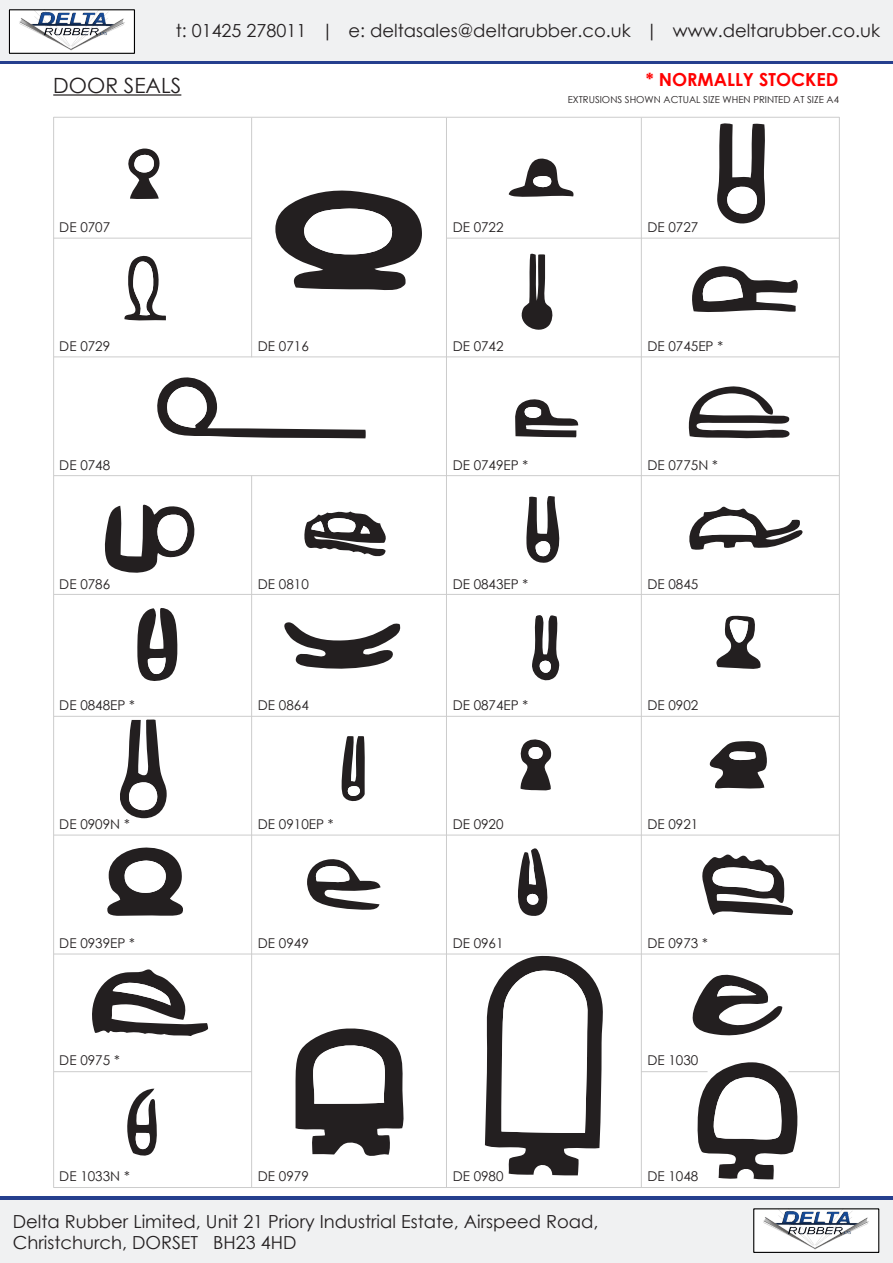
<style>
.page{position:relative;width:893px;height:1263px;background:#fff}
.page>*{position:absolute;margin:0;border:0;box-sizing:border-box;transform-origin:0 0}
.t1{font:21px "Century Gothic";color:#231f20}
.t2{font:18px/21.6px "Century Gothic";color:#231f20}
.t3{font:700 18px "Century Gothic";color:#f00}
.t4{font:13.5px "Century Gothic";color:#231f20}
.t5{font:9.6px "Century Gothic";color:#231f20}
</style>
<div class="page">
<div style="left:0;top:1200px;width:893px;height:63px;background:#f0f1f2"></div>
<div style="left:753px;top:1208px;width:126px;height:45px;background:#fff"></div>
<img style="left:763px;top:1210px;width:106px;height:40px">
<div style="left:753px;top:1208px;width:126px;height:45px;border:1px solid #000"></div>
<hr style="left:0;top:1196px;width:893px;height:4px;background:#253f8e">
<hr style="left:0;top:60px;width:893px;height:4px;background:#253f8e">
<div style="left:0;top:0;width:893px;height:61px;background:#f0f1f2"></div>
<div style="left:9px;top:9px;width:126px;height:45px;background:#fff"></div>
<img style="left:19px;top:11px;width:106px;height:40px">
<div style="left:9px;top:9px;width:126px;height:45px;border:1px solid #000"></div>
<svg style="left:128px;top:148px;width:32px;height:51px"></svg>
<svg style="left:509px;top:158px;width:65px;height:39px"></svg>
<svg style="left:717px;top:123px;width:48px;height:101px"></svg>
<svg style="left:275px;top:190px;width:147px;height:101px"></svg>
<svg style="left:521px;top:253px;width:32px;height:77px"></svg>
<svg style="left:124px;top:255px;width:42px;height:66px"></svg>
<svg style="left:692px;top:266px;width:106px;height:46px"></svg>
<svg style="left:688px;top:386px;width:102px;height:53px"></svg>
<svg style="left:157px;top:377px;width:209px;height:61px"></svg>
<svg style="left:515px;top:399px;width:63px;height:38px"></svg>
<svg style="left:104px;top:504px;width:91px;height:69px"></svg>
<svg style="left:689px;top:506px;width:114px;height:44px"></svg>
<svg style="left:304px;top:511px;width:82px;height:46px"></svg>
<svg style="left:526px;top:496px;width:34px;height:67px"></svg>
<svg style="left:716px;top:616px;width:45px;height:53px"></svg>
<svg style="left:284px;top:622px;width:117px;height:47px"></svg>
<svg style="left:137px;top:608px;width:41px;height:73px"></svg>
<svg style="left:532px;top:615px;width:28px;height:66px"></svg>
<svg style="left:520px;top:739px;width:32px;height:52px"></svg>
<svg style="left:709px;top:741px;width:58px;height:48px"></svg>
<svg style="left:120px;top:719px;width:47px;height:99px"></svg>
<svg style="left:341px;top:736px;width:24px;height:66px"></svg>
<svg style="left:107px;top:847px;width:76px;height:69px"></svg>
<svg style="left:307px;top:859px;width:73px;height:51px"></svg>
<svg style="left:702px;top:854px;width:92px;height:61px"></svg>
<svg style="left:485px;top:955px;width:118px;height:220px"></svg>
<svg style="left:92px;top:969px;width:116px;height:67px"></svg>
<svg style="left:692px;top:974px;width:90px;height:62px"></svg>
<svg style="left:295px;top:1028px;width:109px;height:128px"></svg>
<svg style="left:697px;top:1062px;width:101px;height:117px"></svg>
<svg style="left:127px;top:1088px;width:30px;height:68px"></svg>
<svg style="left:514px;top:834px;width:40px;height:82px"></svg>
<hr style="left:447px;top:238px;width:392px;height:1px;background:#ccc">
<hr style="left:54px;top:238px;width:198px;height:1px;background:#ccc">
<hr style="left:54px;top:117px;width:785px;height:1px;background:#ccc">
<hr style="left:54px;top:475px;width:785px;height:1px;background:#ccc">
<hr style="left:54px;top:716px;width:785px;height:1px;background:#ccc">
<hr style="left:54px;top:356px;width:785px;height:1px;background:#ccc">
<hr style="left:54px;top:594px;width:785px;height:1px;background:#ccc">
<hr style="left:54px;top:835px;width:785px;height:1px;background:#ccc">
<hr style="left:54px;top:954px;width:786px;height:1px;background:#ccc">
<hr style="left:54px;top:1071px;width:198px;height:1px;background:#ccc">
<hr style="left:641px;top:1071px;width:67px;height:1px;background:#ccc">
<hr style="left:788px;top:1071px;width:51px;height:1px;background:#ccc">
<hr style="left:54px;top:1187px;width:785px;height:1px;background:#ccc">
<hr style="left:446px;top:118px;width:1px;height:1069px;background:#ccc">
<hr style="left:641px;top:118px;width:1px;height:1069px;background:#ccc">
<hr style="left:839px;top:117px;width:1px;height:1071px;background:#ccc">
<hr style="left:53px;top:117px;width:1px;height:1071px;background:#ccc">
<hr style="left:251px;top:118px;width:1px;height:239px;background:#ccc">
<hr style="left:251px;top:476px;width:1px;height:712px;background:#ccc">
<hr style="left:53px;top:94px;width:128px;height:2px;background:#231f20">
<h2 class="t2" style="left:176px;top:19px;width:706px">t: 01425 278011 | e: deltasales@deltarubber.co.uk | www.deltarubber.co.uk</h2>
<h2 class="t3" style="left:646px;top:66px;width:194px">* NORMALLY STOCKED</h2>
<p class="t1" style="left:53px;top:71px;width:130px">DOOR SEALS</p>
<p class="t5" style="left:568px;top:93px;width:273px">EXTRUSIONS SHOWN ACTUAL SIZE WHEN PRINTED AT SIZE A4</p>
<p class="t4" style="left:59px;top:217px;width:52px">DE 0707</p>
<p class="t4" style="left:453px;top:217px;width:52px">DE 0722</p>
<p class="t4" style="left:647px;top:217px;width:52px">DE 0727</p>
<p class="t4" style="left:59px;top:337px;width:52px">DE 0729</p>
<p class="t4" style="left:258px;top:337px;width:52px">DE 0716</p>
<p class="t4" style="left:453px;top:337px;width:52px">DE 0742</p>
<p class="t4" style="left:647px;top:337px;width:77px">DE 0745EP *</p>
<p class="t4" style="left:59px;top:455px;width:52px">DE 0748</p>
<p class="t4" style="left:453px;top:455px;width:77px">DE 0749EP *</p>
<p class="t4" style="left:647px;top:455px;width:72px">DE 0775N *</p>
<p class="t4" style="left:59px;top:574px;width:52px">DE 0786</p>
<p class="t4" style="left:258px;top:574px;width:52px">DE 0810</p>
<p class="t4" style="left:453px;top:574px;width:77px">DE 0843EP *</p>
<p class="t4" style="left:647px;top:574px;width:52px">DE 0845</p>
<p class="t4" style="left:59px;top:696px;width:77px">DE 0848EP *</p>
<p class="t4" style="left:258px;top:696px;width:52px">DE 0864</p>
<p class="t4" style="left:453px;top:696px;width:77px">DE 0874EP *</p>
<p class="t4" style="left:647px;top:696px;width:52px">DE 0902</p>
<p class="t4" style="left:59px;top:815px;width:72px">DE 0909N *</p>
<p class="t4" style="left:258px;top:815px;width:77px">DE 0910EP *</p>
<p class="t4" style="left:453px;top:815px;width:52px">DE 0920</p>
<p class="t4" style="left:647px;top:815px;width:52px">DE 0921</p>
<p class="t4" style="left:59px;top:934px;width:77px">DE 0939EP *</p>
<p class="t4" style="left:258px;top:934px;width:52px">DE 0949</p>
<p class="t4" style="left:453px;top:934px;width:52px">DE 0961</p>
<p class="t4" style="left:647px;top:934px;width:62px">DE 0973 *</p>
<p class="t4" style="left:59px;top:1050px;width:62px">DE 0975 *</p>
<p class="t4" style="left:647px;top:1050px;width:52px">DE 1030</p>
<p class="t4" style="left:59px;top:1167px;width:72px">DE 1033N *</p>
<p class="t4" style="left:258px;top:1167px;width:52px">DE 0979</p>
<p class="t4" style="left:453px;top:1167px;width:52px">DE 0980</p>
<p class="t4" style="left:647px;top:1167px;width:52px">DE 1048</p>
<h2 class="t2" style="left:13px;top:1210px;width:587px">Delta Rubber Limited, Unit 21 Priory Industrial Estate, Airspeed Road,<br>Christchurch, DORSET BH23 4HD</h2>
</div>
